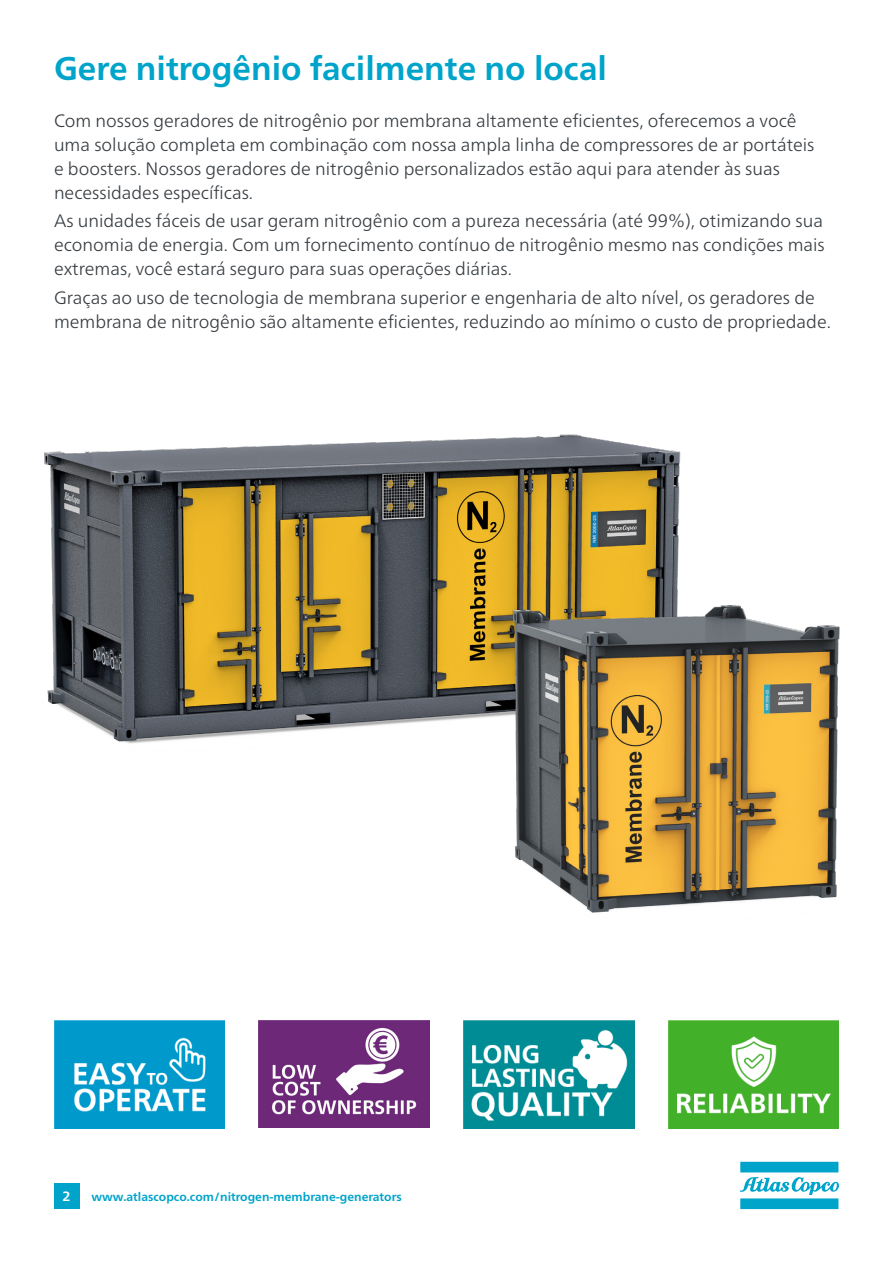
<style>
.page{position:relative;width:893px;height:1263px;background:#fff}
.page>*{position:absolute;margin:0;border:0;box-sizing:border-box;transform-origin:0 0}
.H1_-_AC_Blue{font:700 33px "Neue Frutiger World";color:#00a4ca}
.Body_1{font:300 18px/24px "Neue Frutiger World";color:#353b40}
.t1{font:700 13.5px "Neue Frutiger World";color:#fff}
.t2{font:700 12px "Neue Frutiger World";color:#00a4ca}
</style>
<div class="page">
<svg style="left:740px;top:1162px;width:99px;height:47px"></svg>
<div style="left:54px;top:1183px;width:25px;height:26px;background:#00a4ca"></div>
<img style="left:54px;top:1020px;width:170px;height:108px">
<img style="left:464px;top:1020px;width:170px;height:108px">
<img style="left:259px;top:1020px;width:170px;height:108px">
<img style="left:669px;top:1020px;width:170px;height:108px">
<img style="left:44px;top:434px;width:637px;height:310px">
<img style="left:476px;top:563px;width:364px;height:350px">
<p class="H1_-_AC_Blue" style="left:54px;top:39px;width:554px">Gere nitrogênio facilmente no local</p>
<p class="Body_1" style="left:54px;top:109px;width:762px">Com nossos geradores de nitrogênio por membrana altamente eficientes, oferecemos a você uma solução completa em combinação com nossa ampla linha de compressores de ar portáteis e boosters. Nossos geradores de nitrogênio personalizados estão aqui para atender às suas necessidades específicas.</p>
<p class="Body_1" style="left:54px;top:209px;width:772px;text-align:justify">As unidades fáceis de usar geram nitrogênio com a pureza necessária (até 99%), otimizando sua economia de energia. Com um fornecimento contínuo de nitrogênio mesmo nas condições mais extremas, você estará seguro para suas operações diárias.</p>
<p class="Body_1" style="left:54px;top:285px;width:778px">Graças ao uso de tecnologia de membrana superior e engenharia de alto nível, os geradores de membrana de nitrogênio são altamente eficientes, reduzindo ao mínimo o custo de propriedade.</p>
<p class="t1" style="left:63px;top:1185px;width:10px">2</p>
<p class="t2" style="left:91px;top:1186px;width:312px">www.atlascopco.com/nitrogen-membrane-generators</p>
</div>
